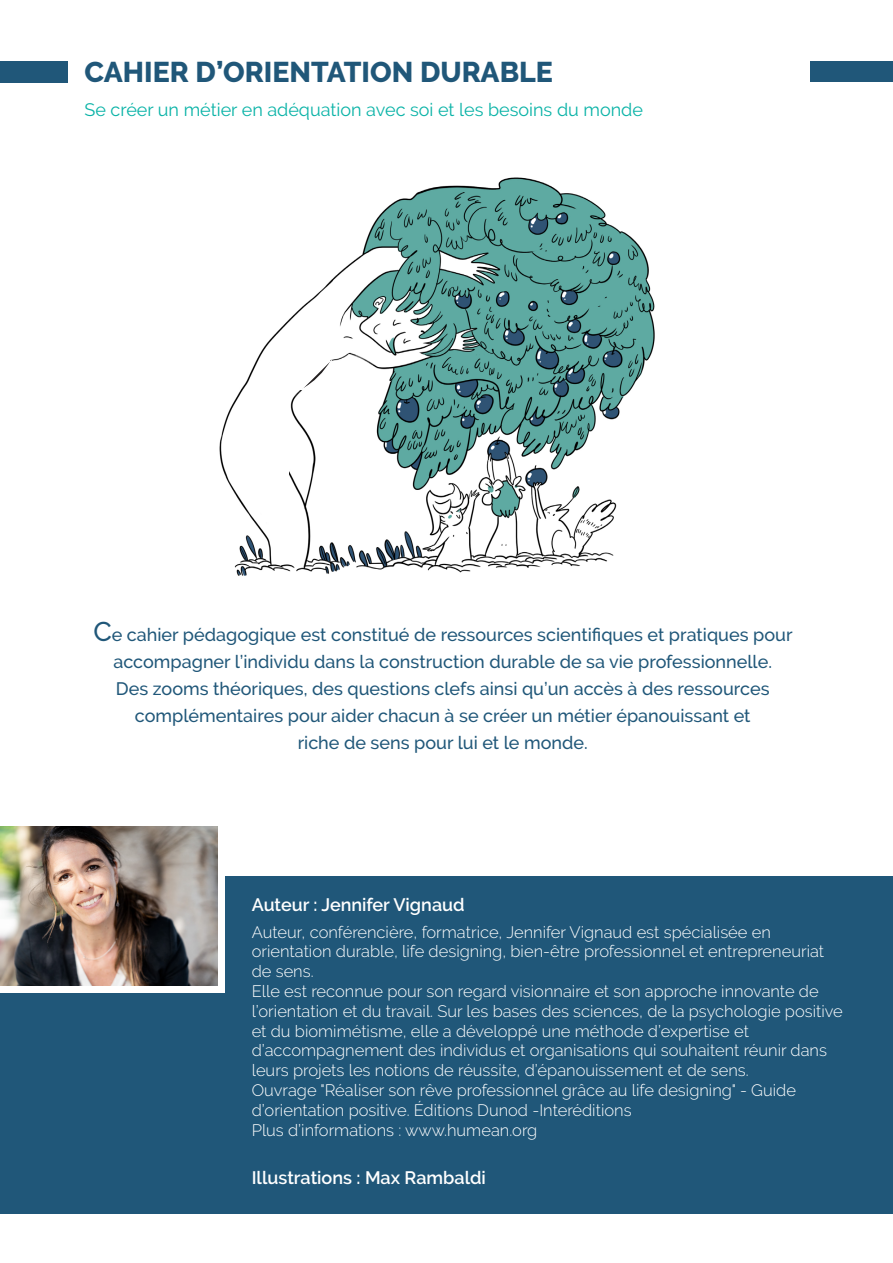
<style>
.page{position:relative;width:893px;height:1263px;background:#fff}
.page>*{position:absolute;margin:0;border:0;box-sizing:border-box;transform-origin:0 0}
.t1{font:800 28.5px "Raleway";color:#205779}
.t2{font:500 18px/27px "Raleway";color:#205779;text-align:center}
.t3{font:18px "Raleway";color:#0ab3a7}
.t4{font:600 18px "Raleway";color:#fff}
.t5{font:300 16.5px/19.8px "Raleway";color:#fff}
.s1{font-size:27px}
</style>
<div class="page">
<div style="left:0;top:876px;width:893px;height:337px;background:#205779"></div>
<div style="left:0;top:843px;width:225px;height:149px;background:#fff"></div>
<div style="left:811px;top:61px;width:82px;height:21px;background:#205779"></div>
<img style="left:0;top:826px;width:218px;height:160px">
<div style="left:0;top:61px;width:68px;height:22px;background:#205779"></div>
<img style="left:219px;top:177px;width:436px;height:399px">
<div style="left:283px;top:339px;width:47px;height:50px;background:#fff"></div>
<svg style="left:295px;top:348px;width:85px;height:69px"></svg>
<div style="left:259px;top:408px;width:30px;height:72px;background:#fff"></div>
<h1 class="t1" style="left:85px;top:56px;width:470px">CAHIER D’ORIENTATION DURABLE</h1>
<p class="t3" style="left:85px;top:99px;width:560px">Se créer un métier en adéquation avec soi et les besoins du monde</p>
<p class="t2" style="left:93px;top:621px;width:701px"><span class="s1">C</span>e cahier pédagogique est constitué de ressources scientifiques et pratiques pour accompagner l’individu dans la construction durable de sa vie professionnelle.<br>Des zooms théoriques, des questions clefs ainsi qu’un accès à des ressources complémentaires pour aider chacun à se créer un métier épanouissant et<br>riche de sens pour lui et le monde.</p>
<p class="t4" style="left:252px;top:894px;width:214px">Auteur : Jennifer Vignaud</p>
<p class="t5" style="left:252px;top:922px;width:593px">Auteur, conférencière, formatrice, Jennifer Vignaud est spécialisée en orientation durable, life designing, bien-être professionnel et entrepreneuriat de sens.<br>Elle est reconnue pour son regard visionnaire et son approche innovante de l’orientation et du travail. Sur les bases des sciences, de la psychologie positive et du biomimétisme, elle a développé une méthode d’expertise et d’accompagnement des individus et organisations qui souhaitent réunir dans leurs projets les notions de réussite, d’épanouissement et de sens.<br>Ouvrage "Réaliser son rêve professionnel grâce au life designing" - Guide d’orientation positive. Éditions Dunod -Interéditions<br>Plus d’informations : www.humean.org</p>
<p class="t4" style="left:252px;top:1167px;width:236px">Illustrations : Max Rambaldi</p>
</div>
